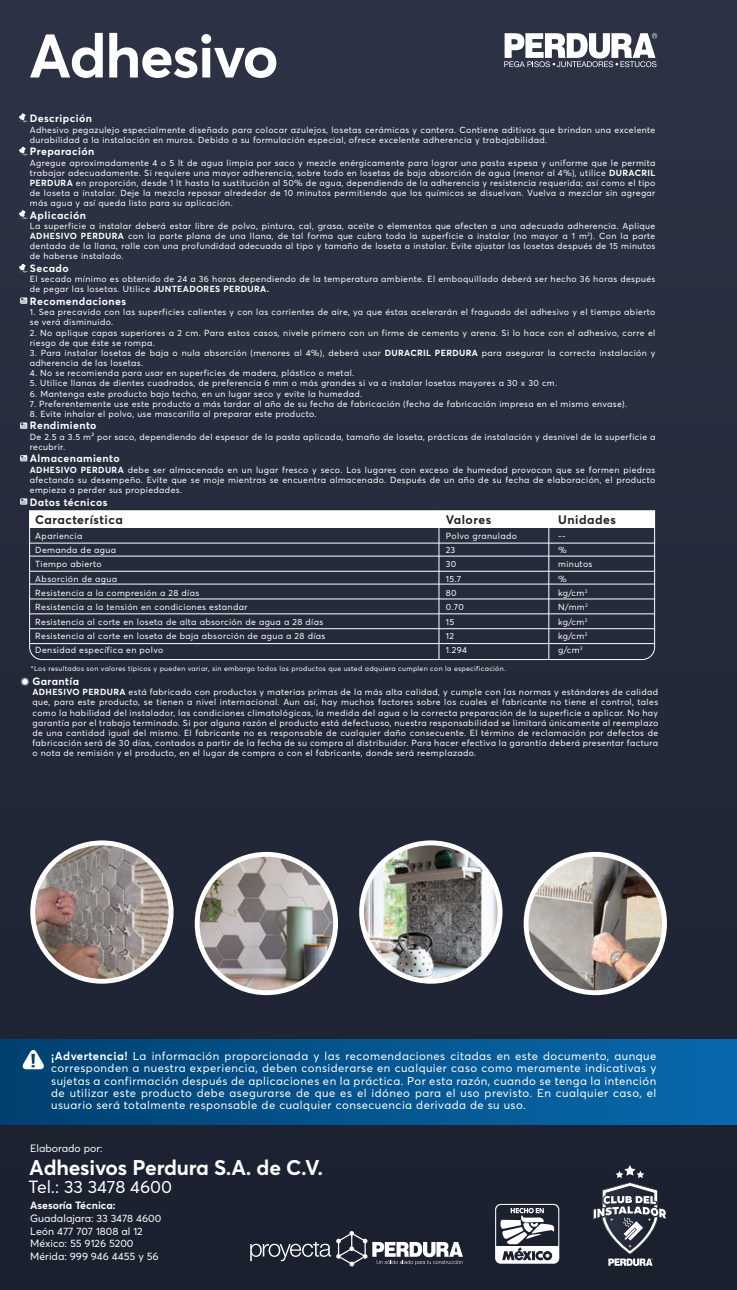
<style>
.page{position:relative;width:737px;height:1290px;background:#fff}
.page>*{position:absolute;margin:0;border:0;box-sizing:border-box;transform-origin:0 0}
.t1{font:700 60.55px "Averta";letter-spacing:-.025em;color:#fff}
.t2{font:700 21px "Averta";letter-spacing:-.01em;color:#fff}
.t3{font:17.5px "Averta Demo";letter-spacing:-.005em;color:#fff}
.t4{font:700 12.25px "Averta";letter-spacing:.04em;color:#231f20}
.t5{font:11.38px/12.2px "Averta Demo";letter-spacing:.04em;color:#fff;text-align:justify}
.t6{font:700 10.5px "Averta";letter-spacing:.04em;color:#fff}
.t7{font:10.5px/12.6px "Averta Demo";color:#fff}
.t8{font:700 10.5px "Averta";color:#fff}
.t9{font:8.75px/14.3px "Averta Demo";letter-spacing:.04em;color:#fff}
.t10{font:7px "Averta Demo";letter-spacing:.04em;color:#fff}
.s1{font-family:"Averta";font-weight:700}
.s2{font-family:"Myriad Pro"}
</style>
<div class="page">
<div style="left:0;top:0;width:737px;height:1290px;background:linear-gradient(to right,#252b3b,#262b3c)"></div>
<svg style="left:20px;top:297px;width:7px;height:7px"></svg>
<svg style="left:20px;top:422px;width:7px;height:7px"></svg>
<svg style="left:20px;top:455px;width:7px;height:6px"></svg>
<svg style="left:20px;top:498px;width:7px;height:7px"></svg>
<svg style="left:19px;top:113px;width:9px;height:9px"></svg>
<svg style="left:19px;top:147px;width:9px;height:9px"></svg>
<svg style="left:19px;top:210px;width:9px;height:9px"></svg>
<svg style="left:19px;top:264px;width:9px;height:9px"></svg>
<svg style="left:20px;top:677px;width:10px;height:9px"></svg>
<div style="left:0;top:1039px;width:737px;height:86px;background:linear-gradient(to right,#004171,#0969ad)"></div>
<svg style="left:22px;top:1049px;width:23px;height:20px"></svg>
<svg style="left:29px;top:510px;width:626px;height:150px;background:#4c515e"></svg>
<hr style="left:438px;top:510px;width:1px;height:150px;background:#fff">
<hr style="left:548px;top:510px;width:1px;height:150px;background:#fff">
<svg style="left:592px;top:1165px;width:75px;height:101px;background:#4a4e5b"></svg>
<img style="left:526px;top:854px;width:138px;height:137px">
<div style="left:523px;top:852px;width:144px;height:143px;border:5px solid #fff;border-radius:50%"></div>
<img style="left:361px;top:843px;width:139px;height:138px;border-radius:69px">
<div style="left:359px;top:840px;width:143px;height:144px;border:5px solid #fff;border-radius:50%"></div>
<img style="left:197px;top:854px;width:138px;height:138px;border-radius:68px">
<div style="left:195px;top:852px;width:143px;height:143px;border:5px solid #fff;border-radius:50%"></div>
<img style="left:33px;top:844px;width:138px;height:137px">
<div style="left:30px;top:840px;width:143px;height:144px;border:5px solid #fff;border-radius:50%"></div>
<svg style="left:504px;top:33px;width:153px;height:34px"></svg>
<svg style="left:250px;top:1231px;width:213px;height:35px;background:#4c505c"></svg>
<svg style="left:495px;top:1204px;width:64px;height:59px"></svg>
<h1 class="t1" style="left:29px;top:18px;width:251px">Adhesivo</h1>
<p class="t6" style="left:30px;top:112px;width:64px">Descripción</p>
<p class="t9" style="left:30px;top:124px;width:627px;line-height:10.2px">Adhesivo pegazulejo especialmente diseñado para colocar azulejos, losetas cerámicas y cantera. Contiene aditivos que brindan una excelente durabilidad a la instalación en muros. Debido a su formulación especial, ofrece excelente adherencia y trabajabilidad.</p>
<p class="t6" style="left:30px;top:145px;width:66px">Preparación</p>
<p class="t9" style="left:30px;top:157px;width:627px;line-height:10.2px;text-align:justify">Agregue aproximadamente 4 o 5 lt de agua limpia por saco y mezcle enérgicamente para lograr una pasta espesa y uniforme que le permita trabajar adecuadamente. Si requiere una mayor adherencia, sobre todo en losetas de baja absorción de agua (menor al 4%), utilice <span class="s1">DURACRIL PERDURA</span> en proporción, desde 1 lt hasta la sustitución al 50% de agua, dependiendo de la adherencia y resistencia requerida; así como el tipo de loseta a instalar. Deje la mezcla reposar alrededor de 10 minutos permitiendo que los químicos se disuelvan. Vuelva a mezclar sin agregar más agua y así queda listo para su aplicación.</p>
<p class="t6" style="left:30px;top:208px;width:58px">Aplicación</p>
<p class="t9" style="left:30px;top:221px;width:627px;line-height:10.2px;text-align:justify">La superficie a instalar deberá estar libre de polvo, pintura, cal, grasa, aceite o elementos que afecten a una adecuada adherencia. Aplique <span class="s1">ADHESIVO PERDURA</span> con la parte plana de una llana, de tal forma que cubra toda la superficie a instalar (no mayor a 1 m<sup>2</sup>). Con la parte dentada de la llana, ralle con una profundidad adecuada al tipo y tamaño de loseta a instalar. Evite ajustar las losetas después de 15 minutos de haberse instalado.</p>
<p class="t6" style="left:30px;top:262px;width:40px">Secado</p>
<p class="t9" style="left:30px;top:274px;width:627px;line-height:10.2px">El secado mínimo es obtenido de 24 a 36 horas dependiendo de la temperatura ambiente. El emboquillado deberá ser hecho 36 horas después de pegar las losetas. Utilice <span class="s1">JUNTEADORES PERDURA.</span></p>
<p class="t6" style="left:30px;top:295px;width:98px">Recomendaciones</p>
<p class="t9" style="left:30px;top:307px;width:627px;line-height:10.2px">1. Sea precavido con las superficies calientes y con las corrientes de aire, ya que éstas acelerarán el fraguado del adhesivo y el tiempo abierto se verá disminuido.</p>
<p class="t9" style="left:30px;top:327px;width:627px;line-height:10.2px">2. No aplique capas superiores a 2 cm. Para estos casos, nivele primero con un firme de cemento y arena. Si lo hace con el adhesivo, corre el riesgo de que éste se rompa.</p>
<p class="t9" style="left:30px;top:348px;width:627px;line-height:10.2px">3. Para instalar losetas de baja o nula absorción (menores al 4%), deberá usar <span class="s1">DURACRIL PERDURA</span> para asegurar la correcta instalación y adherencia de las losetas.</p>
<p class="t9" style="left:30px;top:366px;width:326px">4. No se recomienda para usar en superficies de madera, plástico o metal.</p>
<p class="t9" style="left:30px;top:376px;width:529px">5. Utilice llanas de dientes cuadrados, de preferencia 6 mm o más grandes si va a instalar losetas mayores a 30 x 30 cm.</p>
<p class="t9" style="left:30px;top:386px;width:334px">6. Mantenga este producto bajo techo, en un lugar seco y evite la humedad.</p>
<p class="t9" style="left:30px;top:396px;width:599px">7. Preferentemente use este producto a más tardar al año de su fecha de fabricación (fecha de fabricación impresa en el mismo envase).</p>
<p class="t9" style="left:30px;top:406px;width:288px">8. Evite inhalar el polvo, use mascarilla al preparar este producto.</p>
<p class="t6" style="left:30px;top:419px;width:68px">Rendimiento</p>
<p class="t9" style="left:30px;top:431px;width:627px;line-height:10.2px">De 2.5 a 3.5 m<span class="s2">²</span> por saco, dependiendo del espesor de la pasta aplicada, tamaño de loseta, prácticas de instalación y desnivel de la superficie a recubrir.</p>
<p class="t6" style="left:30px;top:452px;width:91px">Almacenamiento</p>
<p class="t9" style="left:30px;top:464px;width:627px;line-height:10.2px;text-align:justify"><span class="s1">ADHESIVO PERDURA</span> debe ser almacenado en un lugar fresco y seco. Los lugares con exceso de humedad provocan que se formen piedras afectando su desempeño. Evite que se moje mientras se encuentra almacenado. Después de un año de su fecha de elaboración, el producto empieza a perder sus propiedades.</p>
<p class="t6" style="left:30px;top:495px;width:79px">Datos técnicos</p>
<h3 class="t4" style="left:35px;top:512px;width:89px">Característica</h3>
<p class="t9" style="left:35px;top:528px;width:291px">Apariencia<br>Demanda de agua<br>Tiempo abierto<br>Absorción de agua<br>Resistencia a la compresión a 28 días<br>Resistencia a la tensión en condiciones estandar<br>Resistencia al corte en loseta de alta absorción de agua a 28 días Resistencia al corte en loseta de baja absorción de agua a 28 días Densidad específica en polvo</p>
<h3 class="t4" style="left:446px;top:512px;width:47px">Valores</h3>
<p class="t9" style="left:446px;top:528px;width:73px">Polvo granulado<br>23<br>30<br>15.7<br>80<br>0.70<br>15<br>12<br>1.294</p>
<p class="t10" style="left:31px;top:664px;width:476px">*Los resultados son valores típicos y pueden variar, sin embargo todos los productos que usted adquiera cumplen con la especificación.</p>
<h3 class="t4" style="left:558px;top:512px;width:59px">Unidades</h3>
<p class="t9" style="left:558px;top:528px;width:36px">--<br>% minutos % kg/cm<sup>2<br></sup>N/mm<sup>2 </sup>kg/cm<sup>2 </sup>kg/cm<sup>2 </sup>g/cm<sup>3</sup></p>
<p class="t6" style="left:32px;top:675px;width:48px">Garantía</p>
<p class="t9" style="left:32px;top:687px;width:627px;line-height:10.2px;text-align:justify"><span class="s1">ADHESIVO PERDURA</span> está fabricado con productos y materias primas de la más alta calidad, y cumple con las normas y estándares de calidad que, para este producto, se tienen a nivel internacional. Aun así, hay muchos factores sobre los cuales el fabricante no tiene el control, tales como la habilidad del instalador, las condiciones climatológicas, la medida del agua o la correcta preparación de la superficie a aplicar. No hay garantía por el trabajo terminado. Si por alguna razón el producto está defectuoso, nuestra responsabilidad se limitará únicamente al reemplazo de una cantidad igual del mismo. El fabricante no es responsable de cualquier daño consecuente. El término de reclamación por defectos de fabricación será de 30 días, contados a partir de la fecha de su compra al distribuidor. Para hacer efectiva la garantía deberá presentar factura o nota de remisión y el producto, en el lugar de compra o con el fabricante, donde será reemplazado.</p>
<p class="t5" style="left:51px;top:1050px;width:606px"><span class="s1">¡Advertencia!</span> La información proporcionada y las recomendaciones citadas en este documento, aunque corresponden a nuestra experiencia, deben considerarse en cualquier caso como meramente indicativas y sujetas a confirmación después de aplicaciones en la práctica. Por esta razón, cuando se tenga la intención de utilizar este producto debe asegurarse de que es el idóneo para el uso previsto. En cualquier caso, el usuario será totalmente responsable de cualquier consecuencia derivada de su uso.</p>
<p class="t7" style="left:30px;top:1142px;width:74px">Elaborado por:</p>
<h3 class="t3" style="left:28px;top:1175px;width:145px">Tel.: 33 3478 4600</h3>
<h2 class="t2" style="left:29px;top:1154px;width:295px">Adhesivos Perdura S.A. de C.V.</h2>
<p class="t8" style="left:30px;top:1199px;width:87px">Asesoría Técnica:</p>
<p class="t7" style="left:30px;top:1212px;width:133px">Guadalajara: 33 3478 4600<br>León 477 707 1808 al 12<br>México: 55 9126 5200<br>Mérida: 999 946 4455 y 56</p>
</div>
